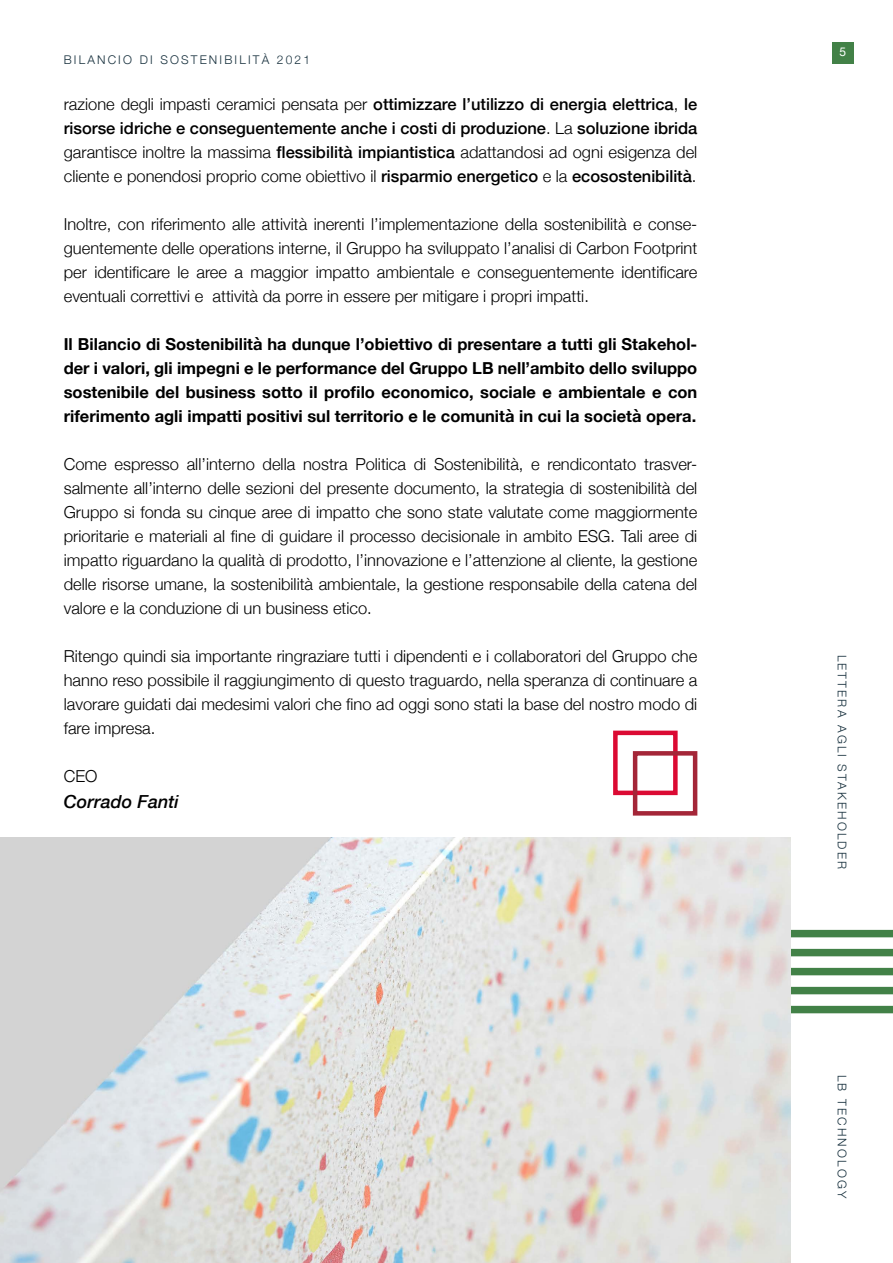
<style>
.page{position:relative;width:893px;height:1263px;background:#fff}
.page>*{position:absolute;margin:0;border:0;box-sizing:border-box;transform-origin:0 0}
.t1{font:italic 500 18px "Helvetica Neue";color:#000}
.t2{font:300 16.5px/24px "Helvetica Neue";color:#000;text-align:justify}
.t3{font:500 16.5px/24px "Helvetica Neue";color:#000;text-align:justify}
.t4{font:700 16.5px/24px "Helvetica Neue";color:#000;text-align:justify}
.t5{font:300 12px "Helvetica Neue";letter-spacing:.18em;color:#17303d}
.t6{font:12px "Helvetica Neue";color:#fff}
.s1{font-weight:300}
</style>
<div class="page">
<div style="left:832px;top:42px;width:22px;height:21px;background:#428147"></div>
<div style="left:791px;top:1006px;width:102px;height:7px;background:#428147"></div>
<div style="left:791px;top:987px;width:102px;height:7px;background:#428147"></div>
<div style="left:791px;top:968px;width:102px;height:7px;background:#428147"></div>
<div style="left:791px;top:949px;width:102px;height:7px;background:#428147"></div>
<div style="left:791px;top:930px;width:102px;height:7px;background:#428147"></div>
<img style="left:0;top:838px;width:791px;height:425px">
<div style="left:613px;top:731px;width:65px;height:64px;border:4px solid #db0a33"></div>
<div style="left:633px;top:751px;width:64px;height:65px;border:4px solid #a42638"></div>
<p class="t5" style="left:64px;top:50px;width:248px">BILANCIO DI SOSTENIBILITÀ 2021</p>
<p class="t3" style="left:64px;top:91px;width:635px"><span class="s1">razione degli impasti ceramici pensata per</span> ottimizzare l’utilizzo di energia elettrica<span class="s1">,</span> le risorse idriche e conseguentemente anche i costi di produzione<span class="s1">. La</span> soluzione ibrida <span class="s1">garantisce inoltre la massima</span> flessibilità impiantistica <span class="s1">adattandosi ad ogni esigenza del cliente e ponendosi proprio come obiettivo il</span> risparmio energetico <span class="s1">e la</span> ecosostenibilità<span class="s1">.</span></p>
<p class="t2" style="left:64px;top:211px;width:635px">Inoltre, con riferimento alle attività inerenti l’implementazione della sostenibilità e conse&shy;guentemente delle operations interne, il Gruppo ha sviluppato l’analisi di Carbon Footprint per identificare le aree a maggior impatto ambientale e conseguentemente identificare eventuali correttivi e attività da porre in essere per mitigare i propri impatti.</p>
<p class="t4" style="left:64px;top:333px;width:635px">Il Bilancio di Sostenibilità ha dunque l’obiettivo di presentare a tutti gli Stakehol&shy;der i valori, gli impegni e le performance del Gruppo LB nell’ambito dello sviluppo sostenibile del business sotto il profilo economico, sociale e ambientale e con riferimento agli impatti positivi sul territorio e le comunità in cui la società opera.</p>
<p class="t2" style="left:64px;top:451px;width:635px">Come espresso all’interno della nostra Politica di Sostenibilità, e rendicontato trasver&shy;salmente all’interno delle sezioni del presente documento, la strategia di sostenibilità del Gruppo si fonda su cinque aree di impatto che sono state valutate come maggiormente prioritarie e materiali al fine di guidare il processo decisionale in ambito ESG. Tali aree di impatto riguardano la qualità di prodotto, l’innovazione e l’attenzione al cliente, la gestione delle risorse umane, la sostenibilità ambientale, la gestione responsabile della catena del valore e la conduzione di un business etico.</p>
<p class="t2" style="left:64px;top:643px;width:635px">Ritengo quindi sia importante ringraziare tutti i dipendenti e i collaboratori del Gruppo che hanno reso possibile il raggiungimento di questo traguardo, nella speranza di continuare a lavorare guidati dai medesimi valori che fino ad oggi sono stati la base del nostro modo di fare impresa.</p>
<p class="t2" style="left:64px;top:763px;width:35px">CEO</p>
<p class="t1" style="left:64px;top:786px;width:117px">Corrado Fanti</p>
<p class="t6" style="left:840px;top:43px;width:8px">5</p>
<p class="t5" style="left:852px;top:654px;width:216px;rotate:90deg">LETTERA AGLI STAKEHOLDER</p>
<p class="t5" style="left:852px;top:1075px;width:125px;rotate:90deg">LB TECHNOLOGY</p>
</div>
